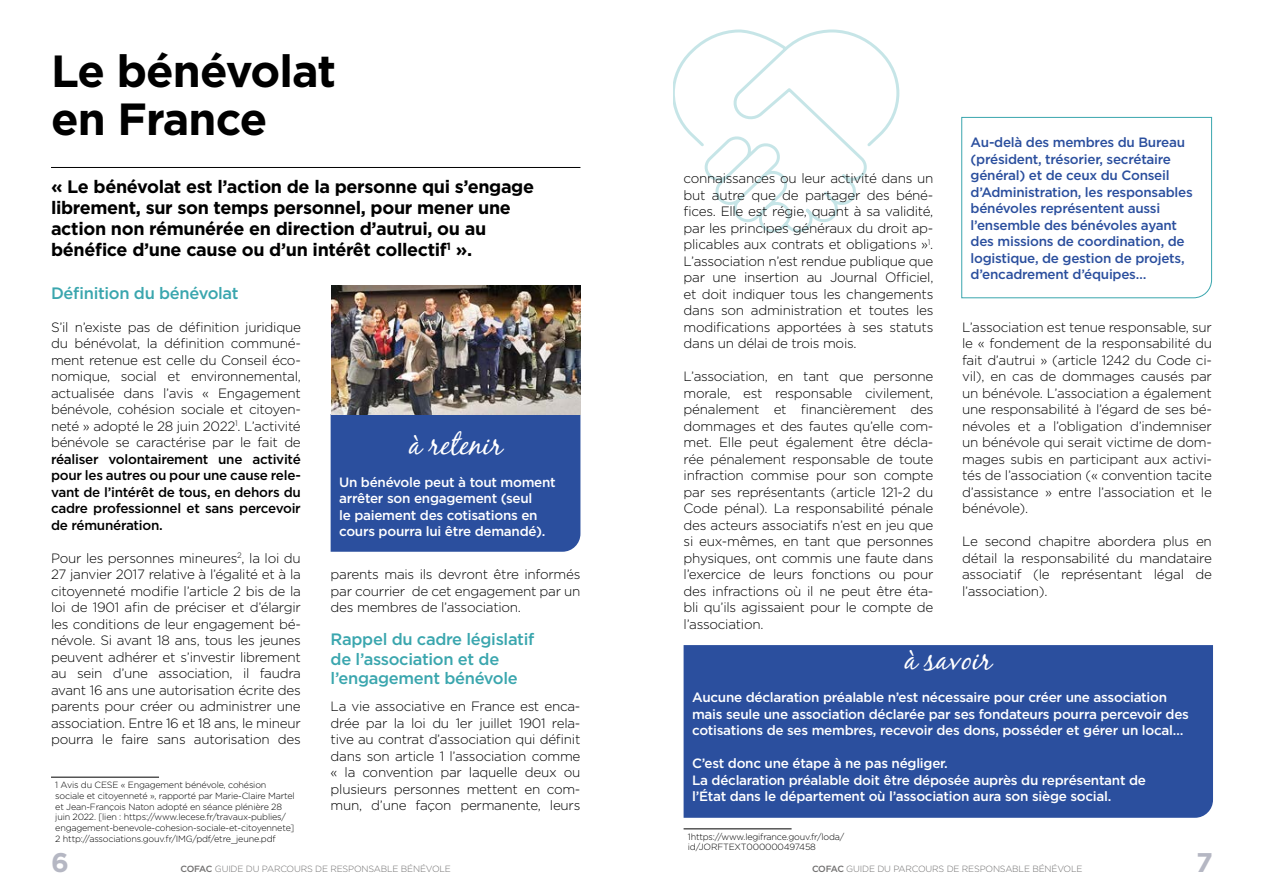
<style>
.page{position:relative;width:1263px;height:893px;background:#fff}
.page>*{position:absolute;margin:0;border:0;box-sizing:border-box;transform-origin:0 0}
._1-TITRE_CHAPITRE{font:700 45px/48px "Gotham";letter-spacing:-.02em;color:#000}
.A_RETENIR_texte_blanc_encadré{font:italic 30px "Black Jack";color:#fff}
.t1{font:700 27px "Gotham";color:#b5b7c3}
._2-ACROCHE_NOIR{font:700 18px/21px "Gotham";letter-spacing:-.02em;color:#000}
._3-SOUS_TITRE_COULEUR{font:500 16.5px/19.5px "Gotham";letter-spacing:-.02em;color:#3aa6ae}
._4-TEXTE_9_Paragraphe{font:300 13.5px/16.5px "Gotham";letter-spacing:-.02em;color:#000;text-align:justify}
.A_RETENIR_texte_blanc_encadré-2{font:500 13.5px/16.5px "Gotham";letter-spacing:-.02em;color:#fff}
.A_RETENIR_texte_blanc_encadré-3{font:500 13.5px/16.5px "Gotham";letter-spacing:-.02em;color:#2b4f9e}
.Notes_de_bas_de_page{font:300 9px/10.8px "Gotham";letter-spacing:-.02em;color:#000}
.t2{font:300 9px "Gotham";letter-spacing:-.02em;color:#706f6f}
.s1{font-weight:500}
</style>
<div class="page">
<hr style="left:51px;top:167px;width:529px;height:1px;background:#000">
<hr style="left:51px;top:777px;width:108px;height:1px;background:#000">
<div style="left:331px;top:414px;width:249px;height:138px;background:#2b4f9e"></div>
<img style="left:331px;top:286px;width:249px;height:128px">
<svg style="left:961px;top:117px;width:251px;height:182px"></svg>
<div style="left:684px;top:645px;width:529px;height:173px;background:#2b4f9e"></div>
<svg style="left:673px;top:29px;width:227px;height:204px"></svg>
<hr style="left:684px;top:829px;width:108px;height:1px;background:#000">
<p class="_1-TITRE_CHAPITRE" style="left:51px;top:47px;width:287px">Le bénévolat en France</p>
<p class="A_RETENIR_texte_blanc_encadré-3" style="left:971px;top:134px;width:224px">Au-delà des membres du Bureau (président, trésorier, secrétaire général) et de ceux du Conseil d’Administration, les responsables bénévoles représentent aussi l’ensemble des bénévoles ayant des missions de coordination, de logistique, de gestion de projets, d’encadrement d’équipes…</p>
<p class="_4-TEXTE_9_Paragraphe" style="left:684px;top:170px;width:251px">connaissances ou leur activité dans un but autre que de partager des béné&shy;fices. Elle est régie, quant à sa validité, par les principes généraux du droit ap&shy;plicables aux contrats et obligations »<sup>1</sup>.<br>L’association n’est rendue publique que par une insertion au Journal Officiel, et doit indiquer tous les changements dans son administration et toutes les modifications apportées à ses statuts dans un délai de trois mois.</p>
<p class="_4-TEXTE_9_Paragraphe" style="left:684px;top:368px;width:251px">L’association, en tant que personne morale, est responsable civilement, pénalement et financièrement des dommages et des fautes qu’elle com&shy;met. Elle peut également être décla&shy;rée pénalement responsable de toute infraction commise pour son compte par ses représentants (article 121-2 du Code pénal). La responsabilité pénale des acteurs associatifs n’est en jeu que si eux-mêmes, en tant que personnes physiques, ont commis une faute dans l’exercice de leurs fonctions ou pour des infractions où il ne peut être éta&shy;bli qu’ils agissaient pour le compte de l’association.</p>
<p class="_2-ACROCHE_NOIR" style="left:51px;top:176px;width:485px">« Le bénévolat est l’action de la personne qui s’engage librement, sur son temps personnel, pour mener une action non rémunérée en direction d’autrui, ou au bénéfice d’une cause ou d’un intérêt collectif<sup>1</sup> ».</p>
<p class="_3-SOUS_TITRE_COULEUR" style="left:51px;top:283px;width:189px">Définition du bénévolat</p>
<p class="_4-TEXTE_9_Paragraphe" style="left:51px;top:318px;width:251px">S’il n’existe pas de définition juridique du bénévolat, la définition communé&shy;ment retenue est celle du Conseil éco&shy;nomique, social et environnemental, actualisée dans l’avis « Engagement bénévole, cohésion sociale et citoyen&shy;neté » adopté le 28 juin 2022<sup>1</sup>. L’activité bénévole se caractérise par le fait de <span class="s1">réaliser volontairement une activité pour les autres ou pour une cause rele&shy;vant de l’intérêt de tous, en dehors du cadre professionnel et sans percevoir de rémunération.</span></p>
<p class="_4-TEXTE_9_Paragraphe" style="left:51px;top:549px;width:251px">Pour les personnes mineures<sup>2</sup>, la loi du 27 janvier 2017 relative à l’égalité et à la citoyenneté modifie l’article 2 bis de la loi de 1901 afin de préciser et d’élargir les conditions de leur engagement bé&shy;névole. Si avant 18 ans, tous les jeunes peuvent adhérer et s’investir librement au sein d’une association, il faudra avant 16 ans une autorisation écrite des parents pour créer ou administrer une association. Entre 16 et 18 ans, le mineur pourra le faire sans autorisation des</p>
<p class="Notes_de_bas_de_page" style="left:55px;top:779px;width:241px">1 Avis du CESE « Engagement bénévole, cohésion sociale et citoyenneté », rapporté par Marie-Claire Martel et Jean-François Naton adopté en séance plénière 28 juin 2022. [lien : https://www.lecese.fr/travaux-publies/ engagement-benevole-cohesion-sociale-et-citoyennete]</p>
<p class="Notes_de_bas_de_page" style="left:55px;top:833px;width:222px">2 http://associations.gouv.fr/IMG/pdf/etre_jeune.pdf</p>
<p class="_4-TEXTE_9_Paragraphe" style="left:962px;top:318px;width:251px">L’association est tenue responsable, sur le « fondement de la responsabilité du fait d’autrui » (article 1242 du Code ci&shy;vil), en cas de dommages causés par un bénévole. L’association a également une responsabilité à l’égard de ses bé&shy;névoles et a l’obligation d’indemniser un bénévole qui serait victime de dom&shy;mages subis en participant aux activi&shy;tés de l’association (« convention tacite d’assistance » entre l’association et le bénévole).</p>
<p class="_4-TEXTE_9_Paragraphe" style="left:962px;top:533px;width:251px">Le second chapitre abordera plus en détail la responsabilité du mandataire associatif (le représentant légal de l’association).</p>
<p class="A_RETENIR_texte_blanc_encadré" style="left:408px;top:426px;width:103px">à retenir</p>
<p class="A_RETENIR_texte_blanc_encadré-2" style="left:339px;top:473px;width:218px">Un bénévole peut à tout moment arrêter son engagement (seul<br>le paiement des cotisations en cours pourra lui être demandé).</p>
<p class="_4-TEXTE_9_Paragraphe" style="left:331px;top:566px;width:251px">parents mais ils devront être informés par courrier de cet engagement par un des membres de l’association.</p>
<p class="_3-SOUS_TITRE_COULEUR" style="left:331px;top:629px;width:205px">Rappel du cadre législatif de l’association et de l’engagement bénévole</p>
<p class="_4-TEXTE_9_Paragraphe" style="left:331px;top:698px;width:251px">La vie associative en France est enca&shy;drée par la loi du 1er juillet 1901 rela&shy;tive au contrat d’association qui définit dans son article 1 l’association comme « la convention par laquelle deux ou plusieurs personnes mettent en com&shy;mun, d’une façon permanente, leurs</p>
<p class="A_RETENIR_texte_blanc_encadré" style="left:904px;top:641px;width:97px">à savoir</p>
<p class="A_RETENIR_texte_blanc_encadré-2" style="left:692px;top:689px;width:498px">Aucune déclaration préalable n’est nécessaire pour créer une association mais seule une association déclarée par ses fondateurs pourra percevoir des cotisations de ses membres, recevoir des dons, posséder et gérer un local…</p>
<p class="A_RETENIR_texte_blanc_encadré-2" style="left:692px;top:755px;width:257px">C’est donc une étape à ne pas négliger.</p>
<p class="A_RETENIR_texte_blanc_encadré-2" style="left:692px;top:771px;width:455px">La déclaration préalable doit être déposée auprès du représentant de l’État dans le département où l’association aura son siège social.</p>
<p class="Notes_de_bas_de_page" style="left:688px;top:831px;width:158px">1https://www.legifrance.gouv.fr/loda/ id/JORFTEXT000000497458</p>
<h3 class="t1" style="left:51px;top:845px;width:19px">6</h3>
<p class="t2" style="left:181px;top:863px;width:272px"><span class="s1">COFAC</span> GUIDE DU PARCOURS DE RESPONSABLE BÉNÉVOLE</p>
<p class="t2" style="left:812px;top:863px;width:272px"><span class="s1">COFAC</span> GUIDE DU PARCOURS DE RESPONSABLE BÉNÉVOLE</p>
<h3 class="t1" style="left:1196px;top:845px;width:18px">7</h3>
</div>
